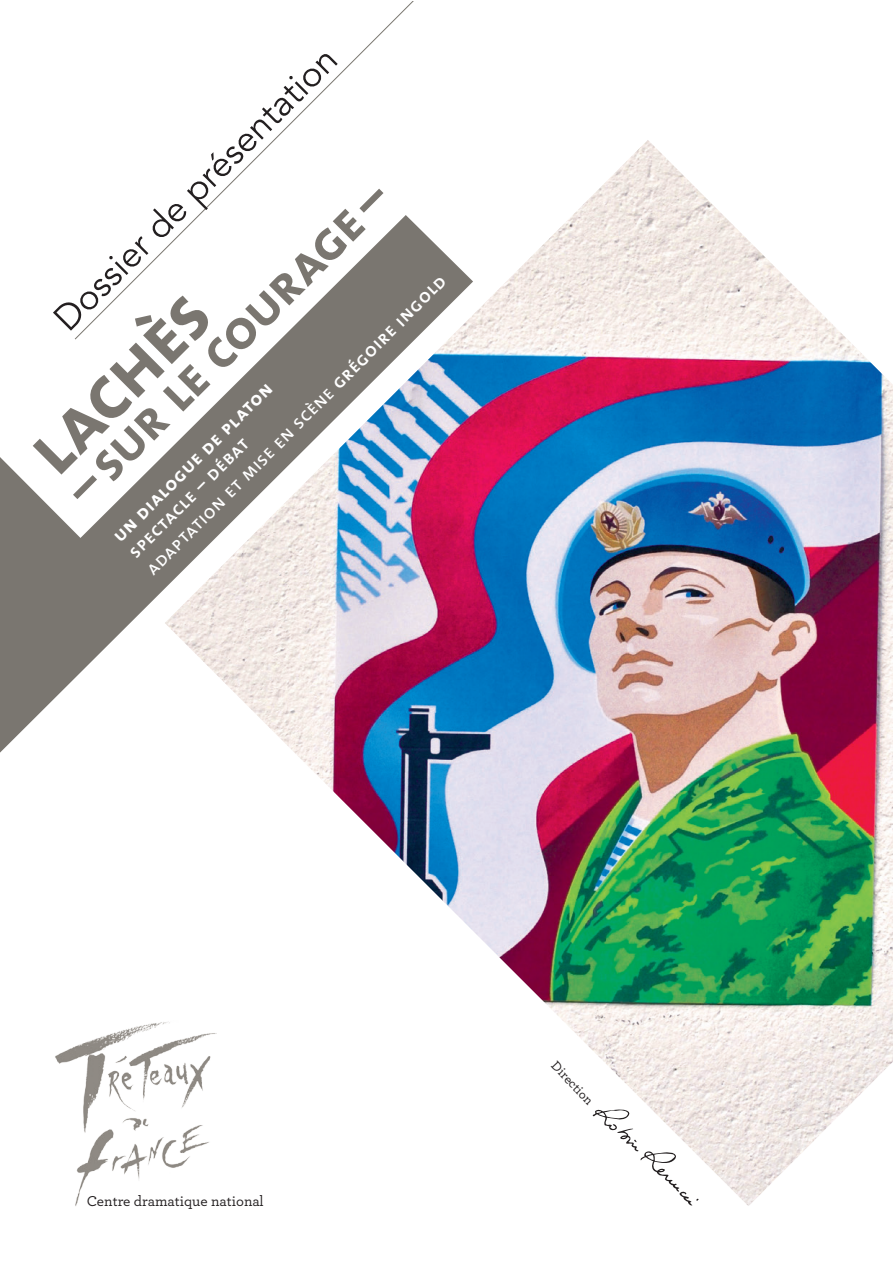
<style>
.page{position:relative;width:893px;height:1263px;background:#fff}
.page>*{position:absolute;margin:0;border:0;box-sizing:border-box;transform-origin:0 0}
.t1{font:78.15px "The Mix Bold Caps";color:#7a7670}
.t2{font:55.5px "The Mix Bold Caps";color:#7a7670}
.t3{font:36px "Avenir";color:#231f20}
.t4{font:19.5px "The Mix Caps";color:#fff}
.t5{font:19.5px "The Mix Bold Caps";color:#fff}
.t6{font:19.5px "The Mix Semi Bold Caps";color:#fff}
.t7{font:500 15px "Archer";color:#231f20}
.t8{font:500 13.5px "Archer";color:#231f20}
.s1{font-family:"The Mix Semi Bold Caps"}
</style>
<div class="page">
<svg style="left:0;top:454px;width:165px;height:299px;fill:#7a7670"></svg>
<img style="left:55px;top:1022px;width:110px;height:184px">
<svg style="left:74px;top:1px;width:340px;height:339px"></svg>
<img style="left:165px;top:140px;width:727px;height:1066px">
<h3 class="t3" style="left:45px;top:309px;width:385px;rotate:-45deg">Dossier de présentation</h3>
<h2 class="t2" style="left:40px;top:462px;width:434px;rotate:-45deg">– sur le courage –</h2>
<p class="t4" style="left:137px;top:560px;width:417px;rotate:-45deg">adaptation et mise en scène <span class="s1">grégoire ingold</span></p>
<h1 class="t1" style="left:-8px;top:414px;width:226px;rotate:-45deg">lachès</h1>
<p class="t5" style="left:104px;top:527px;width:219px;rotate:-45deg">un dialogue de platon</p>
<p class="t6" style="left:120px;top:543px;width:163px;rotate:-45deg">spectacle – débat</p>
<p class="t7" style="left:87px;top:1192px;width:178px">Centre dramatique national</p>
<p class="t8" style="left:560px;top:1057px;width:56px;rotate:47deg">Direction</p>
</div>
